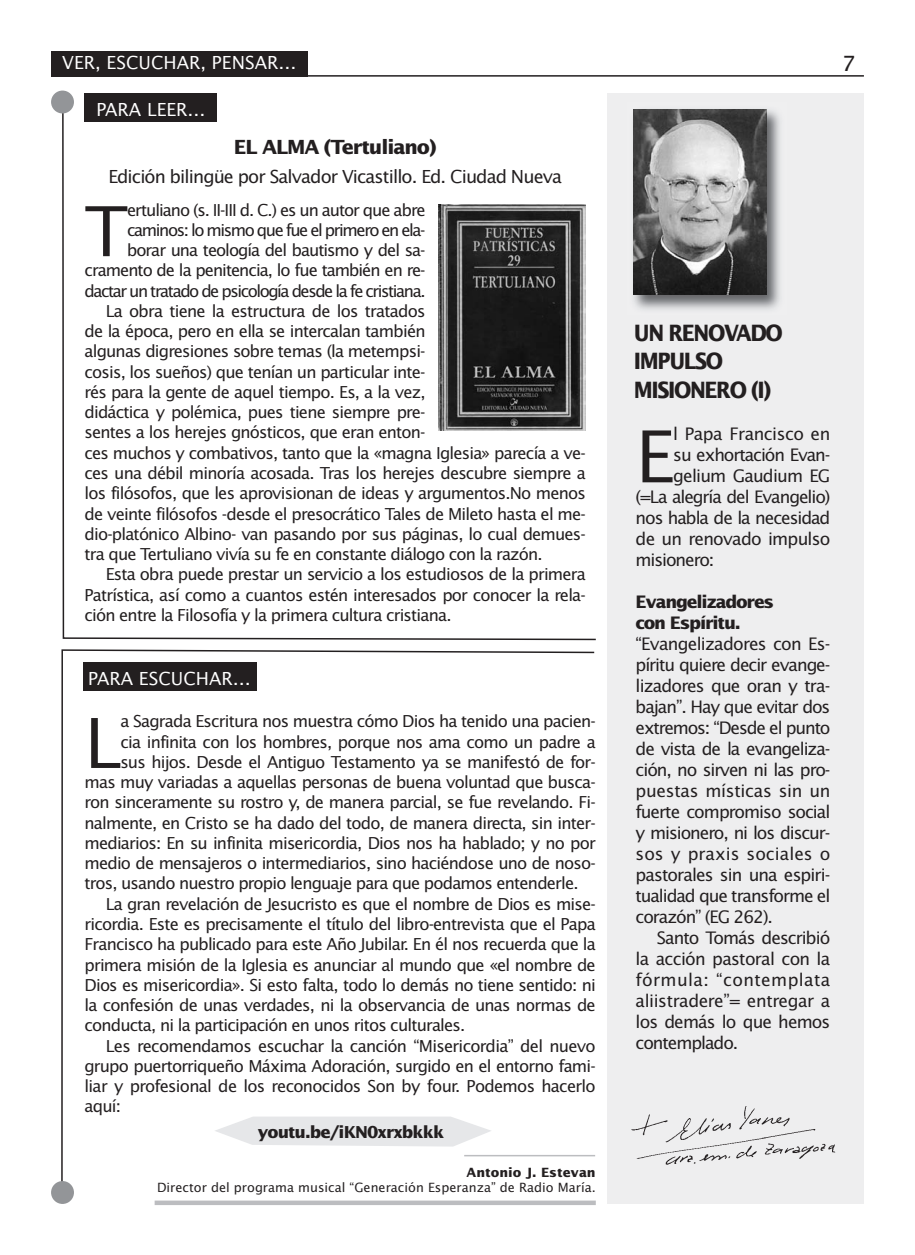
<style>
.page{position:relative;width:915px;height:1255px;background:#fff}
.page>*{position:absolute;margin:0;border:0;box-sizing:border-box;transform-origin:0 0}
.t1{font:71.7px "Lucida Sans Std";color:#231f20}
.t2{font:69px "Lucida Sans Std";color:#231f20}
.t3{font:700 22.5px/28.5px "Lucida Sans Std";letter-spacing:-.07em;color:#231f20;scale:.9 1}
.t4{font:21px "Lucida Sans Std";color:#231f20}
.t5{font:700 19.5px "Lucida Sans Std";letter-spacing:-.055em;color:#231f20}
.t6{font:18px "Lucida Sans Std";letter-spacing:-.05em;color:#231f20}
.t7{font:18px "Lucida Sans Std";color:#fff}
.t8{font:17.25px "Lucida Sans Std";letter-spacing:-.06em;color:#231f20}
.t9{font:700 17.25px "Lucida Sans Std";letter-spacing:-.07em;color:#231f20}
.t10{font:17.25px "Lucida Sans Std";letter-spacing:-.025em;color:#231f20}
.t11{font:17.25px "Lucida Sans Std";letter-spacing:-.04em;color:#231f20}
.t12{font:17.25px "Lucida Sans Std";letter-spacing:-.02em;color:#231f20}
.t13{font:17.25px "Lucida Sans Std";letter-spacing:.02em;color:#231f20}
.t14{font:17.25px "Lucida Sans Std";color:#231f20}
.t15{font:17.25px "Lucida Sans Std";letter-spacing:-.03em;color:#231f20}
.t16{font:16.5px "Lucida Sans Std";letter-spacing:-.05em;color:#231f20}
.t17{font:16.5px "Lucida Sans Std";letter-spacing:-.09em;color:#231f20}
.t18{font:16.5px "Lucida Sans Std";letter-spacing:-.085em;color:#231f20}
.t19{font:700 16.5px "Lucida Sans Std";letter-spacing:-.055em;color:#231f20}
.t20{font:12.75px/15px "Lucida Sans Std";color:#231f20;text-align:right}
.s1{font-weight:700}
</style>
<div class="page">
<svg style="left:61px;top:105px;width:535px;height:536px"></svg>
<div style="left:51px;top:91px;width:23px;height:22px;background:#939598;border-radius:50%"></div>
<div style="left:607px;top:93px;width:256px;height:1110px;background:#eeeeef"></div>
<img style="left:633px;top:109px;width:147px;height:201px">
<img style="left:633px;top:109px;width:133px;height:186px">
<img style="left:631px;top:1106px;width:205px;height:59px">
<svg style="left:61px;top:649px;width:534px;height:531px"></svg>
<div style="left:51px;top:1180px;width:23px;height:23px;background:#939598;border-radius:50%"></div>
<div style="left:51px;top:51px;width:257px;height:26px;background:#231f20"></div>
<hr style="left:51px;top:75px;width:812px;height:2px;background:#231f20">
<img style="left:438px;top:204px;width:147px;height:226px">
<hr style="left:464px;top:1154px;width:131px;height:2px;background:#bcbdc0">
<svg style="left:155px;top:1200px;width:440px;height:4px;background:#c5c6c9"></svg>
<div style="left:83px;top:661px;width:173px;height:29px;background:#231f20"></div>
<div style="left:84px;top:94px;width:133px;height:28px;background:#231f20"></div>
<p class="t7" style="left:62px;top:56px;width:236px">VER, ESCUCHAR, PENSAR…</p>
<p class="t4" style="left:841px;top:55px;width:15px">7</p>
<p class="t7" style="left:96px;top:103px;width:111px">PARA LEER…</p>
<p class="t5" style="left:234px;top:139px;width:204px">EL ALMA (Tertuliano)</p>
<p class="t6" style="left:108px;top:169px;width:455px">Edición bilingüe por Salvador Vicastillo. Ed. Ciudad Nueva</p>
<p class="t2" style="left:84px;top:203px;width:45px">T</p>
<p class="t16" style="left:127px;top:203px;width:300px">ertuliano (s. II-III d. C.) es un autor que abre</p>
<p class="t18" style="left:127px;top:223px;width:300px">caminos: lo mismo que fue el primero en ela-</p>
<p class="t16" style="left:127px;top:243px;width:300px">borar una teología del bautismo y del sa-</p>
<p class="t16" style="left:84px;top:264px;width:342px">cramento de la penitencia, lo fue también en re-</p>
<p class="t17" style="left:84px;top:284px;width:342px">dactar un tratado de psicología desde la fe cristiana.</p>
<p class="t16" style="left:106px;top:304px;width:321px">La obra tiene la estructura de los tratados</p>
<p class="t16" style="left:84px;top:324px;width:342px">de la época, pero en ella se intercalan también</p>
<p class="t16" style="left:84px;top:345px;width:342px">algunas digresiones sobre temas (la metempsi-</p>
<p class="t16" style="left:84px;top:365px;width:342px">cosis, los sueños) que tenían un particular inte-</p>
<p class="t16" style="left:84px;top:385px;width:342px">rés para la gente de aquel tiempo. Es, a la vez,</p>
<p class="t16" style="left:84px;top:405px;width:342px">didáctica y polémica, pues tiene siempre pre-</p>
<p class="t16" style="left:84px;top:426px;width:342px">sentes a los herejes gnósticos, que eran enton-</p>
<p class="t16" style="left:84px;top:446px;width:502px">ces muchos y combativos, tanto que la «magna Iglesia» parecía a ve-</p>
<p class="t16" style="left:84px;top:466px;width:502px">ces una débil minoría acosada. Tras los herejes descubre siempre a</p>
<p class="t16" style="left:84px;top:486px;width:502px">los filósofos, que les aprovisionan de ideas y argumentos.No menos</p>
<p class="t16" style="left:84px;top:507px;width:502px">de veinte filósofos -desde el presocrático Tales de Mileto hasta el me-</p>
<p class="t16" style="left:84px;top:527px;width:502px">dio-platónico Albino- van pasando por sus páginas, lo cual demues-</p>
<p class="t16" style="left:84px;top:547px;width:459px">tra que Tertuliano vivía su fe en constante diálogo con la razón.</p>
<p class="t16" style="left:106px;top:567px;width:481px">Esta obra puede prestar un servicio a los estudiosos de la primera</p>
<p class="t16" style="left:84px;top:588px;width:502px">Patrística, así como a cuantos estén interesados por conocer la rela-</p>
<p class="t16" style="left:84px;top:608px;width:368px">ción entre la Filosofía y la primera cultura cristiana.</p>
<p class="t7" style="left:88px;top:670px;width:164px">PARA ESCUCHAR…</p>
<p class="t2" style="left:84px;top:714px;width:38px">L</p>
<p class="t16" style="left:120px;top:714px;width:477px">a Sagrada Escritura nos muestra cómo Dios ha tenido una pacien-</p>
<p class="t16" style="left:120px;top:735px;width:477px">cia infinita con los hombres, porque nos ama como un padre a</p>
<p class="t16" style="left:120px;top:755px;width:477px">sus hijos. Desde el Antiguo Testamento ya se manifestó de for-</p>
<p class="t16" style="left:84px;top:775px;width:512px">mas muy variadas a aquellas personas de buena voluntad que busca-</p>
<p class="t16" style="left:84px;top:795px;width:512px">ron sinceramente su rostro y, de manera parcial, se fue revelando. Fi-</p>
<p class="t16" style="left:84px;top:816px;width:512px">nalmente, en Cristo se ha dado del todo, de manera directa, sin inter-</p>
<p class="t16" style="left:84px;top:836px;width:512px">mediarios: En su infinita misericordia, Dios nos ha hablado; y no por</p>
<p class="t16" style="left:84px;top:856px;width:512px">medio de mensajeros o intermediarios, sino haciéndose uno de noso-</p>
<p class="t16" style="left:84px;top:876px;width:495px">tros, usando nuestro propio lenguaje para que podamos entenderle.</p>
<p class="t16" style="left:106px;top:897px;width:491px">La gran revelación de Jesucristo es que el nombre de Dios es mise-</p>
<p class="t16" style="left:84px;top:917px;width:512px">ricordia. Este es precisamente el título del libro-entrevista que el Papa</p>
<p class="t16" style="left:84px;top:937px;width:512px">Francisco ha publicado para este Año Jubilar. En él nos recuerda que la</p>
<p class="t16" style="left:84px;top:957px;width:512px">primera misión de la Iglesia es anunciar al mundo que «el nombre de</p>
<p class="t16" style="left:84px;top:978px;width:512px">Dios es misericordia». Si esto falta, todo lo demás no tiene sentido: ni</p>
<p class="t16" style="left:84px;top:998px;width:512px">la confesión de unas verdades, ni la observancia de unas normas de</p>
<p class="t16" style="left:84px;top:1018px;width:382px">conducta, ni la participación en unos ritos culturales.</p>
<p class="t16" style="left:106px;top:1038px;width:491px">Les recomendamos escuchar la canción “Misericordia” del nuevo</p>
<p class="t16" style="left:84px;top:1059px;width:512px">grupo puertorriqueño Máxima Adoración, surgido en el entorno fami-</p>
<p class="t16" style="left:84px;top:1079px;width:512px">liar y profesional de los reconocidos Son by four. Podemos hacerlo</p>
<p class="t16" style="left:84px;top:1099px;width:38px">aquí:</p>
<p class="t19" style="left:258px;top:1125px;width:188px">youtu.be/iKN0xrxbkkk</p>
<p class="t20" style="left:157px;top:1165px;width:440px"><span class="s1">Antonio J. Estevan<br></span>Director del programa musical “Generación Esperanza” de Radio María.</p>
<p class="t3" style="left:633px;top:320px;width:167px">UN RENOVADO<br>IMPULSO<br>MISIONERO (I)</p>
<p class="t1" style="left:635px;top:427px;width:40px">E</p>
<p class="t15" style="left:673px;top:427px;width:158px">l Papa Francisco en</p>
<p class="t8" style="left:673px;top:448px;width:158px">su exhortación Evan-</p>
<p class="t8" style="left:673px;top:469px;width:158px">gelium Gaudium EG</p>
<p class="t8" style="left:635px;top:490px;width:196px">(=La alegría del Evangelio)</p>
<p class="t8" style="left:635px;top:511px;width:196px">nos habla de la necesidad</p>
<p class="t8" style="left:635px;top:532px;width:196px">de un renovado impulso</p>
<p class="t8" style="left:635px;top:553px;width:80px">misionero:</p>
<p class="t9" style="left:635px;top:595px;width:140px">Evangelizadores</p>
<p class="t9" style="left:635px;top:616px;width:106px">con Es pí ritu.</p>
<p class="t8" style="left:635px;top:637px;width:196px">“Evangelizadores con Es-</p>
<p class="t8" style="left:635px;top:658px;width:196px">píritu quiere decir evange-</p>
<p class="t8" style="left:635px;top:679px;width:196px">lizadores que oran y tra-</p>
<p class="t8" style="left:635px;top:700px;width:196px">bajan”. Hay que evitar dos</p>
<p class="t8" style="left:635px;top:721px;width:196px">extremos: “Desde el punto</p>
<p class="t8" style="left:635px;top:742px;width:196px">de vista de la evangeliza-</p>
<p class="t8" style="left:635px;top:763px;width:196px">ción, no sirven ni las pro-</p>
<p class="t12" style="left:635px;top:784px;width:196px">puestas místicas sin un</p>
<p class="t8" style="left:635px;top:805px;width:196px">fuerte compromiso social</p>
<p class="t8" style="left:635px;top:826px;width:196px">y misionero, ni los discur-</p>
<p class="t14" style="left:635px;top:847px;width:196px">sos y praxis sociales o</p>
<p class="t8" style="left:635px;top:868px;width:196px">pastorales sin una espiri-</p>
<p class="t8" style="left:635px;top:889px;width:196px">tualidad que transforme el</p>
<p class="t8" style="left:635px;top:910px;width:139px">corazón” (EG 262).</p>
<p class="t8" style="left:656px;top:931px;width:175px">Santo Tomás describió</p>
<p class="t11" style="left:635px;top:952px;width:196px">la acción pastoral con la</p>
<p class="t13" style="left:635px;top:973px;width:196px">fórmula: “contemplata</p>
<p class="t10" style="left:635px;top:994px;width:196px">aliistradere”= entregar a</p>
<p class="t8" style="left:635px;top:1015px;width:196px">los demás lo que hemos</p>
<p class="t8" style="left:635px;top:1036px;width:104px">contemplado.</p>
</div>
